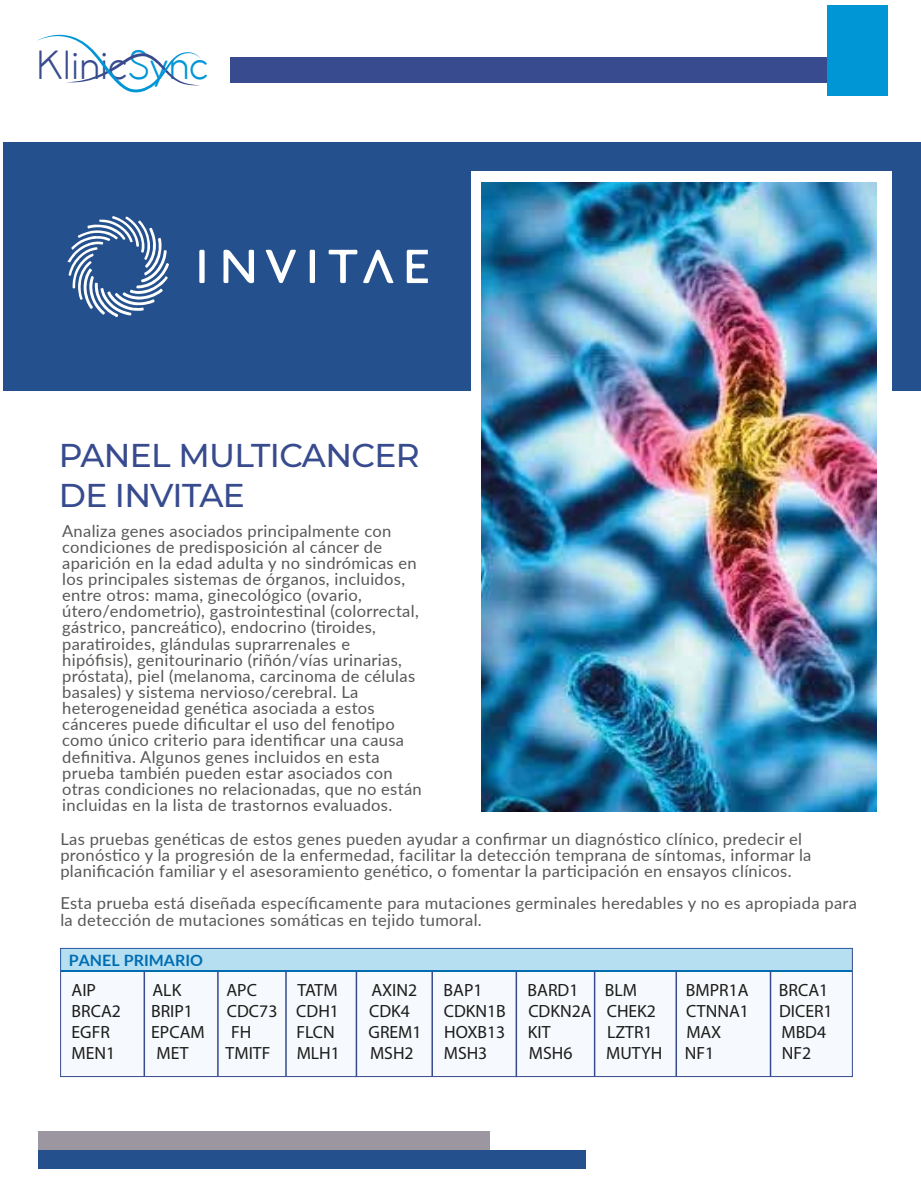
<style>
.page{position:relative;width:921px;height:1194px;background:#fff}
.page>*{position:absolute;margin:0;border:0;box-sizing:border-box;transform-origin:0 0}
.t1{font:300 37.95px "COCOMAT";color:#374b8e}
.t2{font:500 32.85px/39.5px "Montserrat";letter-spacing:-.02em;color:#374b8e}
.t3{font:17.7px "Myriad Pro";color:#1d1d1b}
.t4{font:16.5px/16.2px "Lato";letter-spacing:.02em;color:#575756}
.t5{font:700 15.6px "Lato";letter-spacing:.005em;color:#006db1}
.s1{color:#0096d6}
</style>
<div class="page">
<div style="left:38px;top:1130px;width:451px;height:19px;background:#9b96a0"></div>
<div style="left:38px;top:1149px;width:547px;height:19px;background:#24508d"></div>
<svg style="left:37px;top:35px;width:164px;height:58px"></svg>
<div style="left:231px;top:57px;width:643px;height:25px;background:#374b8e"></div>
<div style="left:827px;top:6px;width:60px;height:90px;background:#0096d6"></div>
<div style="left:3px;top:142px;width:918px;height:248px;background:#24508d"></div>
<div style="left:471px;top:172px;width:420px;height:223px;background:#fff"></div>
<img style="left:481px;top:182px;width:395px;height:629px">
<svg style="left:407px;top:250px;width:21px;height:33px"></svg>
<svg style="left:223px;top:250px;width:31px;height:33px"></svg>
<svg style="left:265px;top:249px;width:31px;height:34px"></svg>
<svg style="left:328px;top:250px;width:65px;height:34px"></svg>
<svg style="left:310px;top:249px;width:5px;height:34px"></svg>
<svg style="left:199px;top:250px;width:6px;height:33px"></svg>
<svg style="left:68px;top:216px;width:101px;height:101px"></svg>
<div style="left:60px;top:948px;width:792px;height:129px;background:#f6f9fd;border:1px solid #374b8e"></div>
<div style="left:61px;top:948px;width:791px;height:23px;background:#b6dff2"></div>
<hr style="left:61px;top:970px;width:790px;height:1px;background:#006db1">
<hr style="left:144px;top:971px;width:1px;height:105px;background:#374b8e">
<hr style="left:217px;top:971px;width:2px;height:105px;background:#374b8e">
<hr style="left:285px;top:971px;width:2px;height:105px;background:#374b8e">
<hr style="left:356px;top:972px;width:1px;height:105px;background:#374b8e">
<hr style="left:431px;top:971px;width:2px;height:105px;background:#374b8e">
<hr style="left:515px;top:972px;width:2px;height:105px;background:#374b8e">
<hr style="left:594px;top:971px;width:1px;height:105px;background:#374b8e">
<hr style="left:675px;top:971px;width:2px;height:105px;background:#374b8e">
<hr style="left:769px;top:971px;width:2px;height:105px;background:#374b8e">
<h1 class="t1" style="left:37px;top:44px;width:173px">Klinic<span class="s1">Sync</span></h1>
<h2 class="t2" style="left:59px;top:435px;width:362px">PANEL MULTICANCER<br>DE INVITAE</h2>
<p class="t4" style="left:62px;top:522px;width:361px">Analiza genes asociados principalmente con condiciones de predisposición al cáncer de aparición en la edad adulta y no sindrómicas en los principales sistemas de órganos, incluidos, entre otros: mama, ginecológico (ovario, útero/endometrio), gastrointestinal (colorrectal, gástrico, pancreático), endocrino (tiroides, paratiroides, glándulas suprarrenales e hipófisis), genitourinario (riñón/vías urinarias, próstata), piel (melanoma, carcinoma de células basales) y sistema nervioso/cerebral. La heterogeneidad genética asociada a estos cánceres puede dificultar el uso del fenotipo como único criterio para identificar una causa definitiva. Algunos genes incluidos en esta prueba también pueden estar asociados con otras condiciones no relacionadas, que no están incluidas en la lista de trastornos evaluados.</p>
<p class="t4" style="left:60px;top:830px;width:752px">Las pruebas genéticas de estos genes pueden ayudar a confirmar un diagnóstico clínico, predecir el pronóstico y la progresión de la enfermedad, facilitar la detección temprana de síntomas, informar la planificación familiar y el asesoramiento genético, o fomentar la participación en ensayos clínicos.</p>
<p class="t4" style="left:60px;top:894px;width:798px">Esta prueba está diseñada específicamente para mutaciones germinales heredables y no es apropiada para la detección de mutaciones somáticas en tejido tumoral.</p>
<p class="t5" style="left:69px;top:948px;width:136px">PANEL PRIMARIO</p>
<p class="t3" style="left:72px;top:978px;width:26px">AIP</p>
<p class="t3" style="left:152px;top:978px;width:30px">ALK</p>
<p class="t3" style="left:226px;top:978px;width:32px">APC</p>
<p class="t3" style="left:297px;top:978px;width:42px">TATM</p>
<p class="t3" style="left:371px;top:978px;width:47px">AXIN2</p>
<p class="t3" style="left:443px;top:978px;width:40px">BAP1</p>
<p class="t3" style="left:527px;top:978px;width:52px">BARD1</p>
<p class="t3" style="left:605px;top:978px;width:34px">BLM</p>
<p class="t3" style="left:686px;top:978px;width:64px">BMPR1A</p>
<p class="t3" style="left:779px;top:978px;width:51px">BRCA1</p>
<p class="t3" style="left:72px;top:1000px;width:51px">BRCA2</p>
<p class="t3" style="left:151px;top:1000px;width:43px">BRIP1</p>
<p class="t3" style="left:227px;top:1000px;width:114px">CDC73 CDH1</p>
<p class="t3" style="left:369px;top:1000px;width:42px">CDK4</p>
<p class="t3" style="left:444px;top:1000px;width:64px">CDKN1B</p>
<p class="t3" style="left:528px;top:1000px;width:129px">CDKN2A CHEK2</p>
<p class="t3" style="left:686px;top:1000px;width:64px">CTNNA1</p>
<p class="t3" style="left:779px;top:1000px;width:55px">DICER1</p>
<p class="t3" style="left:72px;top:1021px;width:40px">EGFR</p>
<p class="t3" style="left:151px;top:1021px;width:55px">EPCAM</p>
<p class="t3" style="left:231px;top:1021px;width:22px">FH</p>
<p class="t3" style="left:296px;top:1021px;width:40px">FLCN</p>
<p class="t3" style="left:368px;top:1021px;width:55px">GREM1</p>
<p class="t3" style="left:444px;top:1021px;width:63px">HOXB13</p>
<p class="t3" style="left:528px;top:1021px;width:24px">KIT</p>
<p class="t3" style="left:607px;top:1021px;width:47px">LZTR1</p>
<p class="t3" style="left:686px;top:1021px;width:36px">MAX</p>
<p class="t3" style="left:781px;top:1021px;width:46px">MBD4</p>
<p class="t3" style="left:72px;top:1042px;width:45px">MEN1</p>
<p class="t3" style="left:157px;top:1042px;width:34px">MET</p>
<p class="t3" style="left:226px;top:1042px;width:46px">TMITF</p>
<p class="t3" style="left:297px;top:1042px;width:45px">MLH1</p>
<p class="t3" style="left:370px;top:1042px;width:45px">MSH2</p>
<p class="t3" style="left:444px;top:1042px;width:45px">MSH3</p>
<p class="t3" style="left:529px;top:1042px;width:45px">MSH6</p>
<p class="t3" style="left:606px;top:1042px;width:58px">MUTYH</p>
<p class="t3" style="left:685px;top:1042px;width:31px">NF1</p>
<p class="t3" style="left:782px;top:1042px;width:31px">NF2</p>
</div>
